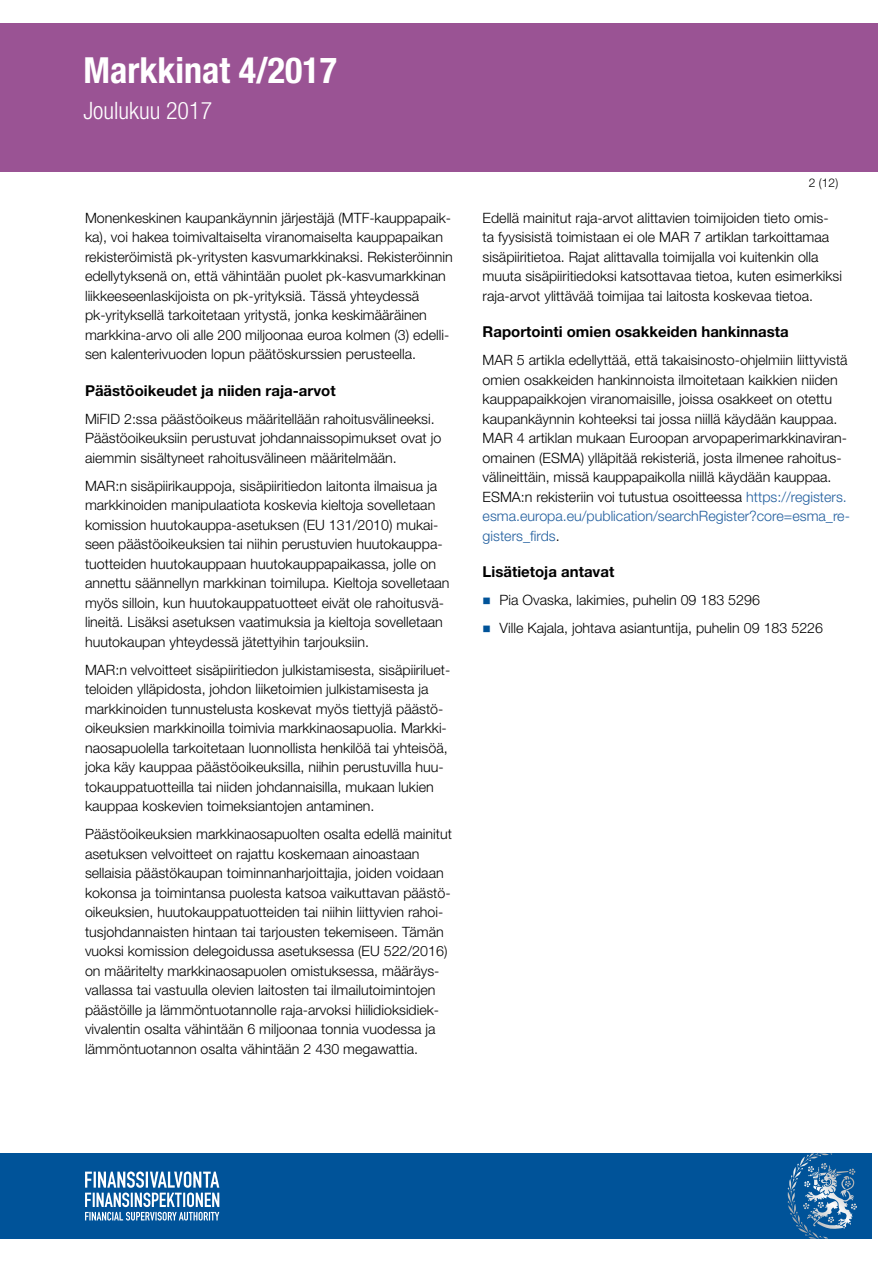
<style>
.page{position:relative;width:893px;height:1263px;background:#fff}
.page>*{position:absolute;margin:0;border:0;box-sizing:border-box;transform-origin:0 0}
.t1{font:700 condensed 36px "Helvetica Neue LT Std";color:#fff}
.t2{font:300 condensed 24px "Helvetica Neue LT Std";color:#fff}
.t3{font:700 15px "Helvetica Neue LT Std";color:#000}
.t4{font:300 14.25px/19.5px "Helvetica Neue LT Std";color:#000}
.t5{font:300 12px "Helvetica Neue LT Std";color:#000}
.s1{color:#215e9e}
</style>
<div class="page">
<div style="left:0;top:23px;width:878px;height:149px;background:#9a5394"></div>
<div style="left:0;top:1153px;width:872px;height:85px;background:#005399"></div>
<svg style="left:800px;top:1153px;width:32px;height:13px"></svg>
<svg style="left:85px;top:1171px;width:134px;height:49px"></svg>
<h1 class="t1" style="left:84px;top:49px;width:255px">Markkinat 4/2017</h1>
<h2 class="t2" style="left:84px;top:97px;width:130px">Joulukuu 2017</h2>
<p class="t4" style="left:85px;top:208px;width:369px">Monenkeskinen kaupankäynnin järjestäjä (MTF-kauppapaik&shy;ka), voi hakea toimivaltaiselta viranomaiselta kauppapaikan rekisteröimistä pk-yritysten kasvumarkkinaksi. Rekisteröinnin edellytyksenä on, että vähintään puolet pk-kasvumarkkinan liikkeeseenlaskijoista on pk-yrityksiä. Tässä yhteydessä pk-yrityksellä tarkoitetaan yritystä, jonka keskimääräinen markkina-arvo oli alle 200 miljoonaa euroa kolmen (3) edelli&shy;sen kalenterivuoden lopun päätöskurssien perusteella.</p>
<p class="t3" style="left:85px;top:381px;width:252px">Päästöoikeudet ja niiden raja-arvot</p>
<p class="t4" style="left:85px;top:409px;width:358px">MiFID 2:ssa päästöoikeus määritellään rahoitusvälineeksi.<br>Päästöoikeuksiin perustuvat johdannaissopimukset ovat jo aiemmin sisältyneet rahoitusvälineen määritelmään.</p>
<p class="t4" style="left:85px;top:476px;width:366px">MAR:n sisäpiirikauppoja, sisäpiiritiedon laitonta ilmaisua ja markkinoiden manipulaatiota koskevia kieltoja sovelletaan komission huutokauppa-asetuksen (EU 131/2010) mukai&shy;seen päästöoikeuksien tai niihin perustuvien huutokauppa&shy;tuotteiden huutokauppaan huutokauppapaikassa, jolle on annettu säännellyn markkinan toimilupa. Kieltoja sovelletaan myös silloin, kun huutokauppatuotteet eivät ole rahoitusvä&shy;lineitä. Lisäksi asetuksen vaatimuksia ja kieltoja sovelletaan huutokaupan yhteydessä jätettyihin tarjouksiin.</p>
<p class="t4" style="left:85px;top:660px;width:367px">MAR:n velvoitteet sisäpiiritiedon julkistamisesta, sisäpiiriluet&shy;teloiden ylläpidosta, johdon liiketoimien julkistamisesta ja markkinoiden tunnustelusta koskevat myös tiettyjä päästö&shy;oikeuksien markkinoilla toimivia markkinaosapuolia. Markki&shy;naosapuolella tarkoitetaan luonnollista henkilöä tai yhteisöä, joka käy kauppaa päästöoikeuksilla, niihin perustuvilla huu&shy;tokauppatuotteilla tai niiden johdannaisilla, mukaan lukien kauppaa koskevien toimeksiantojen antaminen.</p>
<p class="t4" style="left:85px;top:824px;width:368px">Päästöoikeuksien markkinaosapuolten osalta edellä mainitut asetuksen velvoitteet on rajattu koskemaan ainoastaan sellaisia päästökaupan toiminnanharjoittajia, joiden voidaan kokonsa ja toimintansa puolesta katsoa vaikuttavan päästö&shy;oikeuksien, huutokauppatuotteiden tai niihin liittyvien rahoi&shy;tusjohdannaisten hintaan tai tarjousten tekemiseen. Tämän vuoksi komission delegoidussa asetuksessa (EU 522/2016) on määritelty markkinaosapuolen omistuksessa, määräys&shy;vallassa tai vastuulla olevien laitosten tai ilmailutoimintojen päästöille ja lämmöntuotannolle raja-arvoksi hiilidioksidiek&shy;vivalentin osalta vähintään 6 miljoonaa tonnia vuodessa ja lämmöntuotannon osalta vähintään 2 430 megawattia.</p>
<p class="t5" style="left:809px;top:176px;width:31px">2 (12)</p>
<p class="t4" style="left:483px;top:207px;width:361px">Edellä mainitut raja-arvot alittavien toimijoiden tieto omis&shy;ta fyysisistä toimistaan ei ole MAR 7 artiklan tarkoittamaa sisäpiiritietoa. Rajat alittavalla toimijalla voi kuitenkin olla muuta sisäpiiritiedoksi katsottavaa tietoa, kuten esimerkiksi raja-arvot ylittävää toimijaa tai laitosta koskevaa tietoa.</p>
<p class="t3" style="left:483px;top:323px;width:308px">Raportointi omien osakkeiden hankinnasta</p>
<p class="t4" style="left:483px;top:350px;width:369px">MAR 5 artikla edellyttää, että takaisinosto-ohjelmiin liittyvistä omien osakkeiden hankinnoista ilmoitetaan kaikkien niiden kauppapaikkojen viranomaisille, joissa osakkeet on otettu kaupankäynnin kohteeksi tai jossa niillä käydään kauppaa.<br>MAR 4 artiklan mukaan Euroopan arvopaperimarkkinaviran&shy;omainen (ESMA) ylläpitää rekisteriä, josta ilmenee rahoitus&shy;välineittäin, missä kauppapaikolla niillä käydään kauppaa.<br>ESMA:n rekisteriin voi tutustua osoitteessa <span class="s1">https://registers. esma.europa.eu/publication/searchRegister?core=esma_re&shy;gisters_firds</span>.</p>
<p class="t3" style="left:483px;top:563px;width:133px">Lisätietoja antavat</p>
<p class="t4" style="left:500px;top:586px;width:325px;line-height:28px">Pia Ovaska, lakimies, puhelin 09 183 5296<br>Ville Kajala, johtava asiantuntija, puhelin 09 183 5226</p>
</div>
